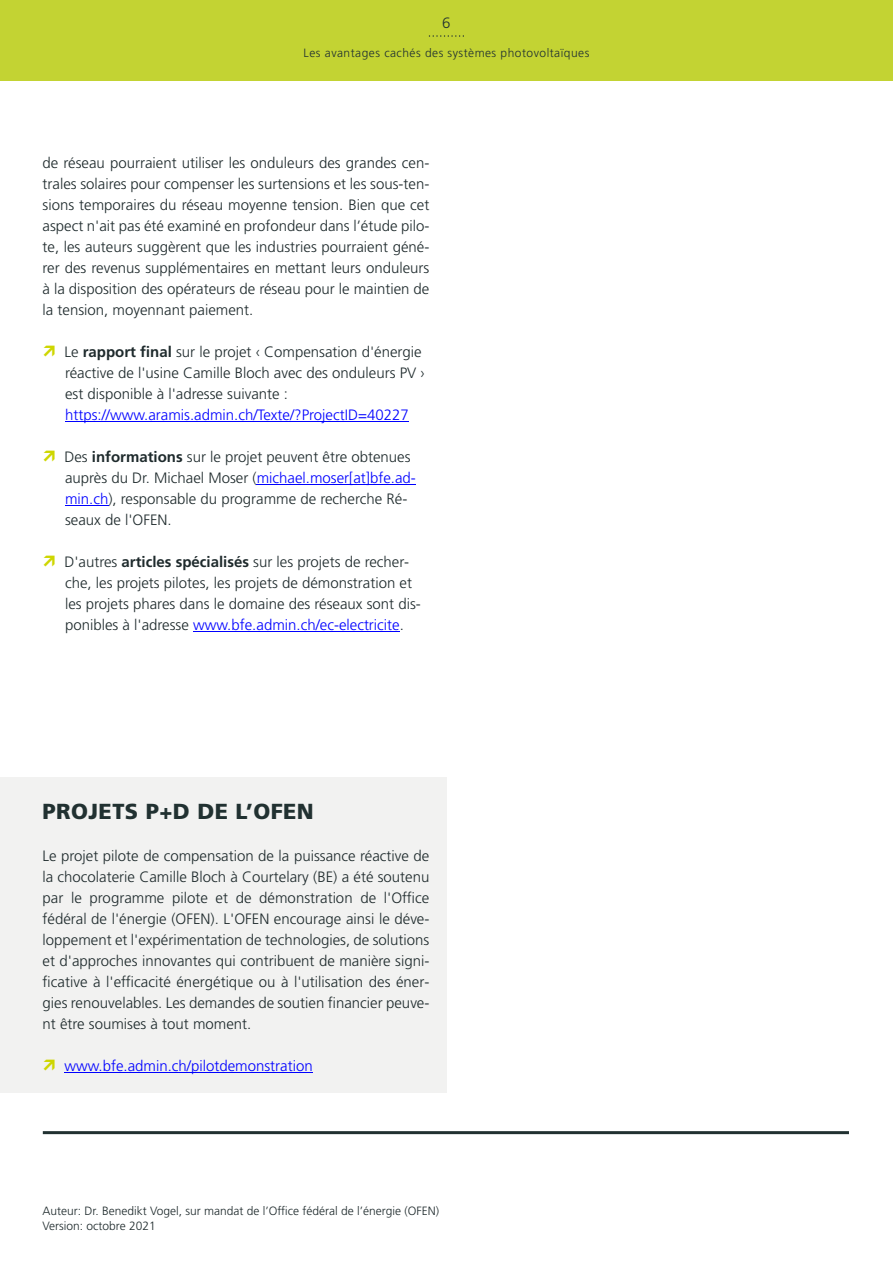
<style>
.page{position:relative;width:893px;height:1263px;background:#fff}
.page>*{position:absolute;margin:0;border:0;box-sizing:border-box;transform-origin:0 0}
.t1{font:900 21.75px "Frutiger LT Std";letter-spacing:.02em;color:#213131}
.t2{font:300 15px/21px "Frutiger LT Std";color:#1e2a2c}
.t3{font:300 15px "Frutiger LT Std";color:#00f}
.t4{font:300 15px "Frutiger LT Std";color:#213131}
.t5{font:300 12px/15px "Frutiger LT Std";color:#1e2a2c}
.t6{font:300 12px "Frutiger LT Std";letter-spacing:.04em;color:#213131}
.s1{font-weight:700}
.s2{color:#00f}
</style>
<div class="page">
<div style="left:0;top:0;width:893px;height:81px;background:#c3d333"></div>
<svg style="left:429px;top:35px;width:34px;height:2px"></svg>
<hr style="left:65px;top:421px;width:344px;height:1px;background:#00f">
<hr style="left:257px;top:484px;width:159px;height:1px;background:#00f">
<hr style="left:65px;top:505px;width:43px;height:1px;background:#00f">
<hr style="left:193px;top:631px;width:207px;height:1px;background:#00f">
<hr style="left:43px;top:1131px;width:806px;height:3px;background:#213131">
<div style="left:0;top:777px;width:446px;height:315px;background:#f2f2f1"></div>
<hr style="left:64px;top:1072px;width:249px;height:1px;background:#00f">
<p class="t4" style="left:442px;top:17px;width:10px">6</p>
<p class="t6" style="left:304px;top:48px;width:287px">Les avantages cachés des systèmes photovoltaïques</p>
<p class="t2" style="left:43px;top:154px;width:388px;text-align:justify">de réseau pourraient utiliser les onduleurs des grandes cen&shy;trales solaires pour compenser les surtensions et les sous-ten&shy;sions temporaires du réseau moyenne tension. Bien que cet aspect n'ait pas été examiné en profondeur dans l’étude pilo&shy;te, les auteurs suggèrent que les industries pourraient géné&shy;rer des revenus supplémentaires en mettant leurs onduleurs à la disposition des opérateurs de réseau pour le maintien de la tension, moyennant paiement.</p>
<p class="t2" style="left:64px;top:343px;width:362px">Le <span class="s1">rapport final</span> sur le projet ‹ Compensation d'énergie réactive de l'usine Camille Bloch avec des onduleurs PV › est disponible à l'adresse suivante :</p>
<p class="t3" style="left:65px;top:409px;width:345px">https://www.aramis.admin.ch/Texte/?ProjectID=40227</p>
<p class="t2" style="left:64px;top:448px;width:353px">Des <span class="s1">informations</span> sur le projet peuvent être obtenues auprès du Dr. Michael Moser (<span class="s2">michael.moser[at]bfe.ad&shy;min.ch</span>), responsable du programme de recherche Ré&shy;seaux de l'OFEN.</p>
<p class="t2" style="left:64px;top:553px;width:358px">D'autres <span class="s1">articles spécialisés</span> sur les projets de recher&shy;che, les projets pilotes, les projets de démonstration et les projets phares dans le domaine des réseaux sont dis&shy;ponibles à l'adresse <span class="s2">www.bfe.admin.ch/ec-electricite</span>.</p>
<h1 class="t1" style="left:43px;top:802px;width:273px">PROJETS P+D DE L’OFEN</h1>
<p class="t2" style="left:43px;top:847px;width:388px;text-align:justify">Le projet pilote de compensation de la puissance réactive de la chocolaterie Camille Bloch à Courtelary (BE) a été soutenu par le programme pilote et de démonstration de l'Office fédéral de l'énergie (OFEN). L'OFEN encourage ainsi le déve&shy;loppement et l'expérimentation de technologies, de solutions et d'approches innovantes qui contribuent de manière signi&shy;ficative à l'efficacité énergétique ou à l'utilisation des éner&shy;gies renouvelables. Les demandes de soutien financier peuve&shy;nt être soumises à tout moment.</p>
<p class="t3" style="left:64px;top:1060px;width:250px">www.bfe.admin.ch/pilotdemonstration</p>
<p class="t5" style="left:43px;top:1204px;width:398px">Auteur: Dr. Benedikt Vogel, sur mandat de l’Office fédéral de l’énergie (OFEN)<br>Version: octobre 2021</p>
</div>
